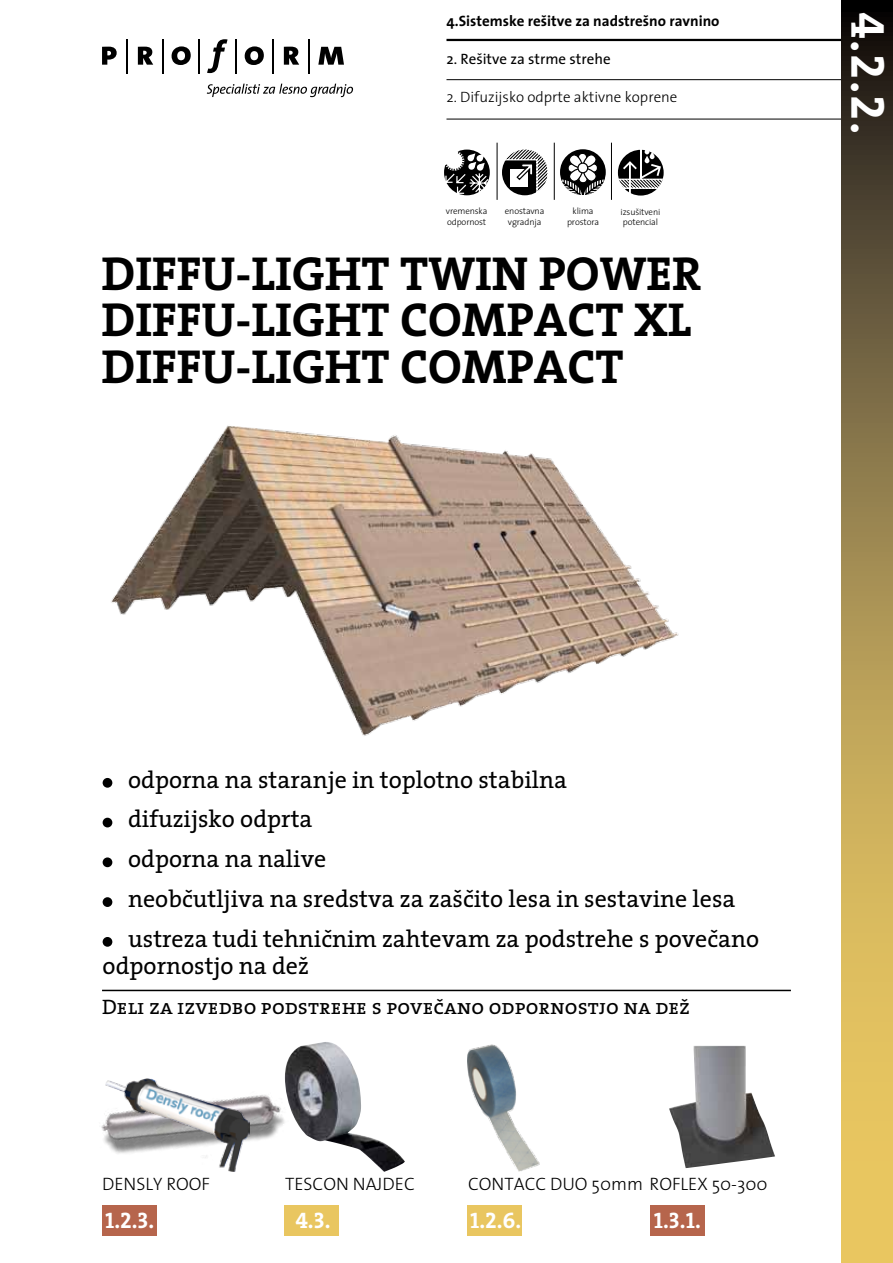
<style>
.page{position:relative;width:893px;height:1263px;background:#fff}
.page>*{position:absolute;margin:0;border:0;box-sizing:border-box;transform-origin:0 0}
.t1{font:48px/46.5px "Slo The Serif Bold Caps";color:#000}
.t2{font:48px "Slo The Serif Bold Caps";color:#fff}
.t3{font:24px/39.8px "Slo The Serif";color:#000}
.t4{font:22.5px "Slo The Serif Bold Caps";color:#fff}
.t5{font:21px "Slo The Serif Caps";color:#000}
.t6{font:300 18px "Slo The Sans";color:#000}
.t7{font:700 15px "Slo The Sans";color:#000}
.t8{font:300 15px "Slo The Sans";color:#000}
.t9{font:15px "Slo The Sans";color:#000}
.t10{font:300 9px/10.8px "Slo The Sans";letter-spacing:-.015em;color:#000;text-align:center}
</style>
<div class="page">
<img style="left:101px;top:1077px;width:184px;height:66px">
<div style="left:842px;top:0;width:51px;height:136px;background:#000"></div>
<svg style="left:102px;top:47px;width:15px;height:18px"></svg>
<hr style="left:126px;top:39px;width:1px;height:34px;background:#000">
<svg style="left:138px;top:47px;width:15px;height:18px"></svg>
<hr style="left:162px;top:39px;width:2px;height:34px;background:#000">
<svg style="left:172px;top:46px;width:19px;height:19px"></svg>
<hr style="left:199px;top:39px;width:1px;height:34px;background:#000">
<svg style="left:207px;top:39px;width:21px;height:34px"></svg>
<hr style="left:235px;top:39px;width:2px;height:34px;background:#000">
<svg style="left:245px;top:46px;width:19px;height:19px"></svg>
<hr style="left:272px;top:39px;width:1px;height:34px;background:#000">
<svg style="left:284px;top:47px;width:15px;height:18px"></svg>
<hr style="left:308px;top:39px;width:2px;height:34px;background:#000">
<svg style="left:318px;top:47px;width:26px;height:18px"></svg>
<svg style="left:207px;top:84px;width:146px;height:13px"></svg>
<div style="left:103px;top:778px;width:9px;height:10px;background:#000;border-radius:50%"></div>
<div style="left:103px;top:818px;width:9px;height:9px;background:#000;border-radius:50%"></div>
<div style="left:103px;top:857px;width:9px;height:10px;background:#000;border-radius:50%"></div>
<div style="left:103px;top:897px;width:9px;height:10px;background:#000;border-radius:50%"></div>
<div style="left:103px;top:937px;width:9px;height:10px;background:#000;border-radius:50%"></div>
<hr style="left:446px;top:39px;width:398px;height:2px;background:#000">
<hr style="left:446px;top:79px;width:398px;height:1px;background:#000">
<hr style="left:446px;top:119px;width:398px;height:1px;background:#000">
<img style="left:468px;top:1044px;width:72px;height:127px">
<img style="left:669px;top:1046px;width:106px;height:122px">
<hr style="left:102px;top:990px;width:689px;height:1px;background:#000">
<div style="left:102px;top:1205px;width:54px;height:31px;background:#b6654c"></div>
<div style="left:285px;top:1205px;width:54px;height:31px;background:#e9c660"></div>
<div style="left:468px;top:1205px;width:54px;height:31px;background:#e9c660"></div>
<div style="left:650px;top:1205px;width:54px;height:31px;background:#b6654c"></div>
<hr style="left:497px;top:143px;width:1px;height:57px;background:#000">
<svg style="left:444px;top:150px;width:46px;height:45px"></svg>
<img style="left:106px;top:1079px;width:143px;height:93px">
<img style="left:285px;top:1042px;width:120px;height:130px">
<svg style="left:501px;top:79px;width:170px;height:121px"></svg>
<hr style="left:640px;top:149px;width:1px;height:30px;background:#fff">
<hr style="left:611px;top:143px;width:1px;height:57px;background:#000">
<svg style="left:842px;top:22px;width:51px;height:1241px;background:#a0894c"></svg>
<hr style="left:554px;top:143px;width:1px;height:57px;background:#000">
<img style="left:111px;top:425px;width:568px;height:311px">
<p class="t7" style="left:446px;top:8px;width:275px">4.Sistemske reπitve za nadstreπno ravnino</p>
<p class="t9" style="left:446px;top:46px;width:166px">2. Reπitve za strme strehe</p>
<p class="t8" style="left:446px;top:89px;width:232px">2. Difuzijsko odprte aktivne koprene</p>
<p class="t10" style="left:567px;top:206px;width:34px">klima prostora</p>
<p class="t10" style="left:446px;top:206px;width:43px;text-align:left">vremenska odpornost</p>
<p class="t10" style="left:621px;top:206px;width:41px;text-align:left">izsuπitveni potencial</p>
<p class="t10" style="left:505px;top:206px;width:41px">enostavna vgradnja</p>
<h1 class="t1" style="left:101px;top:249px;width:602px">DIFFU-LIGHT TWIN POWER<br>DIFFU-LIGHT COMPACT XL<br>DIFFU-LIGHT COMPACT</h1>
<h1 class="t2" style="left:908px;top:12px;width:124px;rotate:90deg">4.2.2.</h1>
<p class="t3" style="left:128px;top:759px;width:633px">odporna na staranje in toplotno stabilna<br>difuzijsko odprta<br>odporna na nalive<br>neobËutljiva na sredstva za zaπËito lesa in sestavine lesa ustreza tudi tehniËnim zahtevam za podstrehe s poveËano</p>
<p class="t3" style="left:103px;top:945px;width:208px">odpornostjo na deæ</p>
<p class="t5" style="left:102px;top:989px;width:590px">Deli za izvedbo podstrehe s poveËano odpornostjo na deæ</p>
<p class="t6" style="left:102px;top:1174px;width:110px">DENSLY ROOF</p>
<p class="t6" style="left:285px;top:1174px;width:131px">TESCON NAJDEC</p>
<p class="t6" style="left:468px;top:1174px;width:301px">CONTACC DUO 50mm ROFLEX 50-300</p>
<p class="t4" style="left:105px;top:1202px;width:51px">1.2.3.</p>
<p class="t4" style="left:295px;top:1202px;width:37px">4.3.</p>
<p class="t4" style="left:470px;top:1202px;width:53px">1.2.6.</p>
<p class="t4" style="left:654px;top:1202px;width:49px">1.3.1.</p>
</div>
